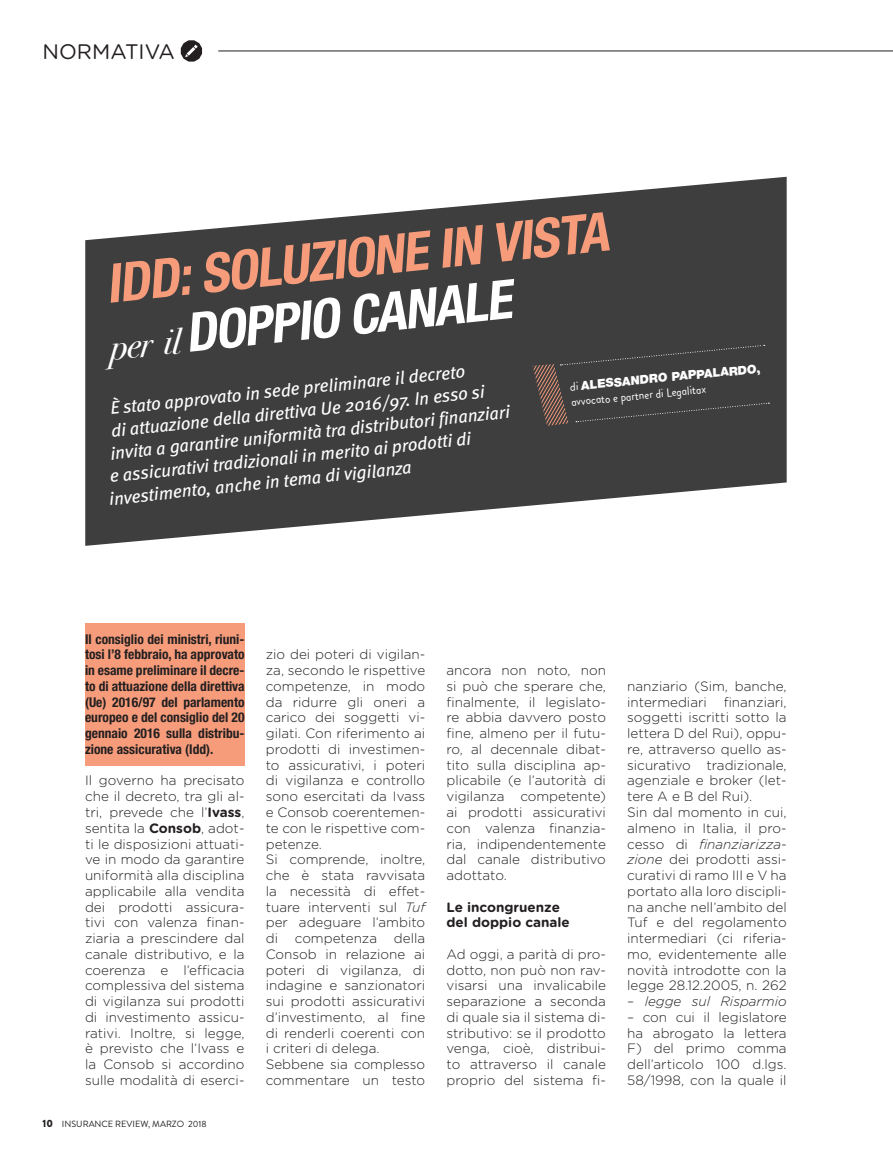
<style>
.page{position:relative;width:893px;height:1170px;background:#fff}
.page>*{position:absolute;margin:0;border:0;box-sizing:border-box;transform-origin:0 0}
.t1{font:italic 700 condensed 54px "Helvetica Neue LT Std";color:#f69c7b}
.t2{font:italic 700 condensed 54px "Helvetica Neue LT Std";color:#fff}
.t3{font:21px "Gotham Rounded";color:#231f20}
.t4{font:italic 18px "Meta";color:#fff}
.t5{font:300 13.5px/15.8px "Gotham Rounded";color:#231f20;text-align:justify}
.t6{font:700 condensed 13.5px/15.8px "Helvetica Neue LT Std";color:#231f20;text-align:justify}
.t7{font:700 13.5px "Gotham Rounded";color:#231f20}
.t8{font:italic 300 13.5px "Gotham Rounded";color:#231f20}
.t9{font:italic 12.15px "Brandon Grotesque";color:#fff}
.t10{font:900 12.15px "Helvetica Neue LT Std";color:#fff}
.t11{font:9px "Brandon Grotesque";color:#231f20}
.s1{font-family:"Bodoni Svty Two ITCTT";font-weight:400;font-stretch:normal;font-size:36px}
.s2{font-family:"Brandon Grotesque";font-weight:400}
.s3{font-weight:700}
.s4{font-weight:900;font-size:10.5px}
.s5{font-style:italic}
.s6{font-style:normal}
</style>
<div class="page">
<hr style="left:218px;top:51px;width:675px;height:1px;background:#231f20">
<svg style="left:85px;top:176px;width:702px;height:370px;fill:#3e3e3f"></svg>
<div style="left:533px;top:344px;width:236px;height:82px;background:#3e3e3f"></div>
<div style="left:85px;top:623px;width:159px;height:142px;background:#f69c7b"></div>
<svg style="left:181px;top:40px;width:21px;height:22px"></svg>
<p class="t3" style="left:43px;top:37px;width:134px">NORMATIVA</p>
<p class="t1" style="left:102px;top:251px;width:506px;rotate:-6deg">IDD: SOLUZIONE IN VISTA</p>
<p class="t2" style="left:105px;top:308px;width:406px;rotate:-6deg"><span class="s1">per il</span> DOPPIO CANALE</p>
<p class="t10" style="left:569px;top:378px;width:193px;rotate:-5deg"><span class="s2">di</span> ALESSANDRO PAPPALARDO,</p>
<p class="t4" style="left:109px;top:398px;width:358px;rotate:-6deg">È stato approvato in sede preliminare il decreto</p>
<p class="t4" style="left:110px;top:420px;width:377px;rotate:-6deg">di attuazione della direttiva Ue 2016/97. In esso si</p>
<p class="t9" style="left:571px;top:393px;width:137px;rotate:-5deg">avvocato e partner di Legalitax</p>
<p class="t4" style="left:109px;top:443px;width:403px;rotate:-6deg">invita a garantire uniformità tra distributori finanziari</p>
<p class="t4" style="left:109px;top:466px;width:364px;rotate:-6deg">e assicurativi tradizionali in merito ai prodotti di</p>
<p class="t4" style="left:108px;top:488px;width:305px;rotate:-6deg">investimento, anche in tema di vigilanza</p>
<p class="t6" style="left:85px;top:630px;width:161px">Il consiglio dei ministri, riuni&shy;tosi l’8 febbraio, ha approvato in esame preliminare il decre&shy;to di attuazione della direttiva (Ue) 2016/97 del parlamento europeo e del consiglio del 20 gennaio 2016 sulla distribu&shy;zione assicurativa (Idd).</p>
<p class="t5" style="left:85px;top:772px;width:161px">Il governo ha precisato che il decreto, tra gli al&shy;tri, prevede che l’<span class="s3">Ivass</span>, sentita la <span class="s3">Consob</span>, adot&shy;ti le disposizioni attuati&shy;ve in modo da garantire uniformità alla disciplina applicabile alla vendita dei prodotti assicura&shy;tivi con valenza finan&shy;ziaria a prescindere dal canale distributivo, e la coerenza e l’efficacia complessiva del sistema di vigilanza sui prodotti di investimento assicu&shy;rativi. Inoltre, si legge, è previsto che l’Ivass e la Consob si accordino sulle modalità di eserci-</p>
<p class="t11" style="left:43px;top:1117px;width:166px"><span class="s4">10</span> INSURANCE REVIEW, MARZO 2018</p>
<p class="t5" style="left:266px;top:646px;width:161px">zio dei poteri di vigilan&shy;za, secondo le rispettive competenze, in modo da ridurre gli oneri a carico dei soggetti vi&shy;gilati. Con riferimento ai prodotti di investimen&shy;to assicurativi, i poteri di vigilanza e controllo sono esercitati da Ivass e Consob coerentemen&shy;te con le rispettive com&shy;petenze.</p>
<p class="t5" style="left:266px;top:850px;width:161px">Si comprende, inoltre, che è stata ravvisata la necessità di effet&shy;tuare interventi sul <span class="s5">Tuf </span>per adeguare l’ambito di competenza della Consob in relazione ai poteri di vigilanza, di indagine e sanzionatori sui prodotti assicurativi d’investimento, al fine di renderli coerenti con i criteri di delega.</p>
<p class="t5" style="left:266px;top:1055px;width:161px">Sebbene sia complesso commentare un testo</p>
<p class="t5" style="left:446px;top:661px;width:161px">ancora non noto, non si può che sperare che, finalmente, il legislato&shy;re abbia davvero posto fine, almeno per il futu&shy;ro, al decennale dibat&shy;tito sulla disciplina ap&shy;plicabile (e l’autorità di vigilanza competente) ai prodotti assicurativi con valenza finanzia&shy;ria, indipendentemente dal canale distributivo adottato.</p>
<p class="t7" style="left:446px;top:896px;width:115px">Le incongruenze</p>
<p class="t7" style="left:446px;top:912px;width:125px">del doppio canale</p>
<p class="t5" style="left:446px;top:945px;width:161px">Ad oggi, a parità di pro&shy;dotto, non può non rav&shy;visarsi una invalicabile separazione a seconda di quale sia il sistema di&shy;stributivo: se il prodotto venga, cioè, distribui&shy;to attraverso il canale proprio del sistema fi-</p>
<p class="t5" style="left:627px;top:677px;width:161px">nanziario (Sim, banche, intermediari finanziari, soggetti iscritti sotto la lettera D del Rui), oppu&shy;re, attraverso quello as&shy;sicurativo tradizionale, agenziale e broker (let&shy;tere A e B del Rui).</p>
<p class="t5" style="left:627px;top:803px;width:161px">Sin dal momento in cui, almeno in Italia, il pro&shy;cesso di <span class="s5">finanziarizza&shy;zione</span> dei prodotti assi&shy;curativi di ramo III e V ha portato alla loro discipli&shy;na anche nell’ambito del Tuf e del regolamento intermediari (ci riferia&shy;mo, evidentemente alle novità introdotte con la legge 28.12.2005, n. 262</p>
<p class="t8" style="left:627px;top:992px;width:161px"><span class="s6">–</span> legge sul Risparmio</p>
<p class="t5" style="left:627px;top:1008px;width:161px">– con cui il legislatore ha abrogato la lettera F) del primo comma dell’articolo 100 d.lgs.<br>58/1998, con la quale il</p>
</div>
